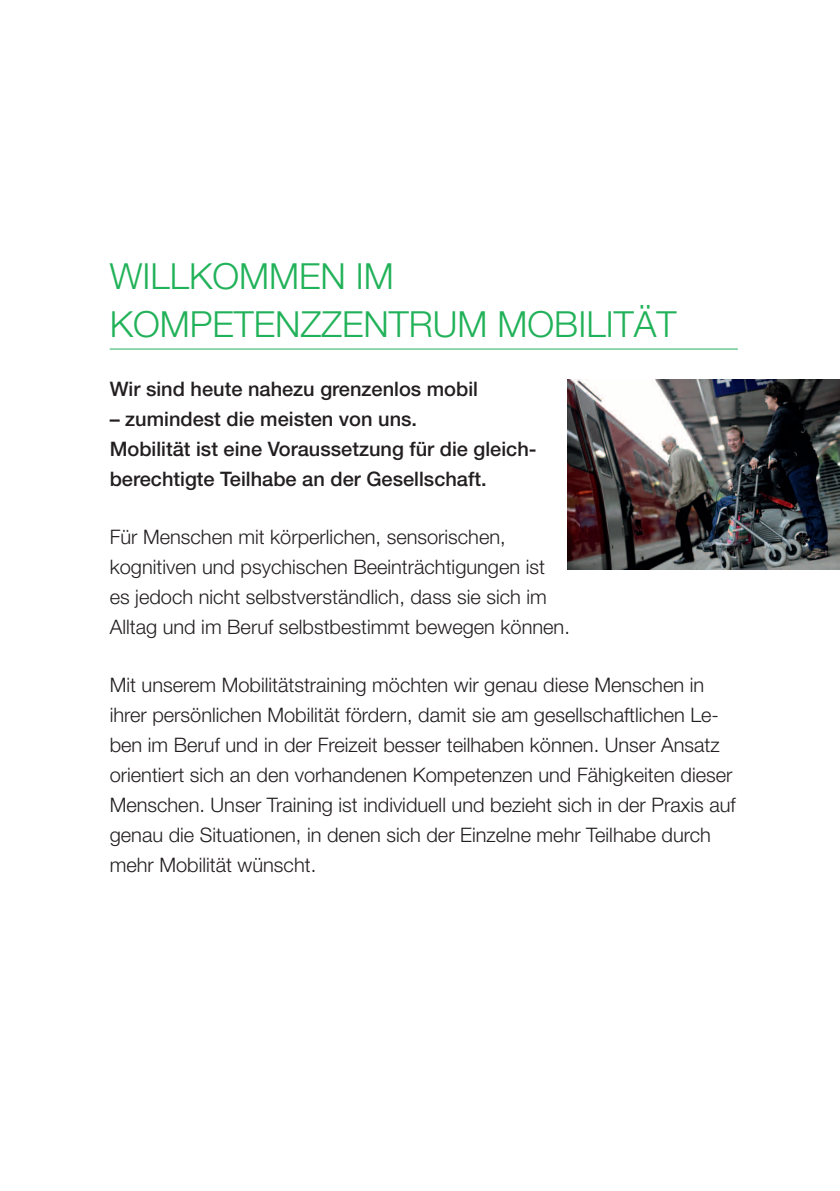
<style>
.page{position:relative;width:840px;height:1191px;background:#fff}
.page>*{position:absolute;margin:0;border:0;box-sizing:border-box;transform-origin:0 0}
.t1{font:300 36px/48px "Helvetica Neue";color:#21b259}
.t2{font:300 20px/30px "Helvetica Neue";color:#231f20}
.t3{font:500 20px/30px "Helvetica Neue";color:#231f20}
</style>
<div class="page">
<hr style="left:110px;top:348px;width:627px;height:1px;background:#21b259">
<img style="left:567px;top:380px;width:272px;height:189px">
<h1 class="t1" style="left:110px;top:252px;width:568px">WILLKOMMEN IM<br>KOMPETENZZENTRUM MOBILITÄT</h1>
<p class="t3" style="left:110px;top:373px;width:369px">Wir sind heute nahezu grenzenlos mobil</p>
<p class="t3" style="left:110px;top:403px;width:428px">– zumindest die meisten von uns.<br>Mobilität ist eine Voraussetzung für die gleich&shy;berechtigte Teilhabe an der Gesellschaft.</p>
<p class="t2" style="left:110px;top:521px;width:461px">Für Menschen mit körperlichen, sensorischen, kognitiven und psychischen Beeinträchtigungen ist es jedoch nicht selbstverständlich, dass sie sich im Alltag und im Beruf selbstbestimmt bewegen können.</p>
<p class="t2" style="left:110px;top:670px;width:627px">Mit unserem Mobilitätstraining möchten wir genau diese Menschen in ihrer persönlichen Mobilität fördern, damit sie am gesellschaftlichen Le&shy;ben im Beruf und in der Freizeit besser teilhaben können. Unser Ansatz orientiert sich an den vorhandenen Kompetenzen und Fähigkeiten dieser Menschen. Unser Training ist individuell und bezieht sich in der Praxis auf genau die Situationen, in denen sich der Einzelne mehr Teilhabe durch mehr Mobilität wünscht.</p>
</div>
